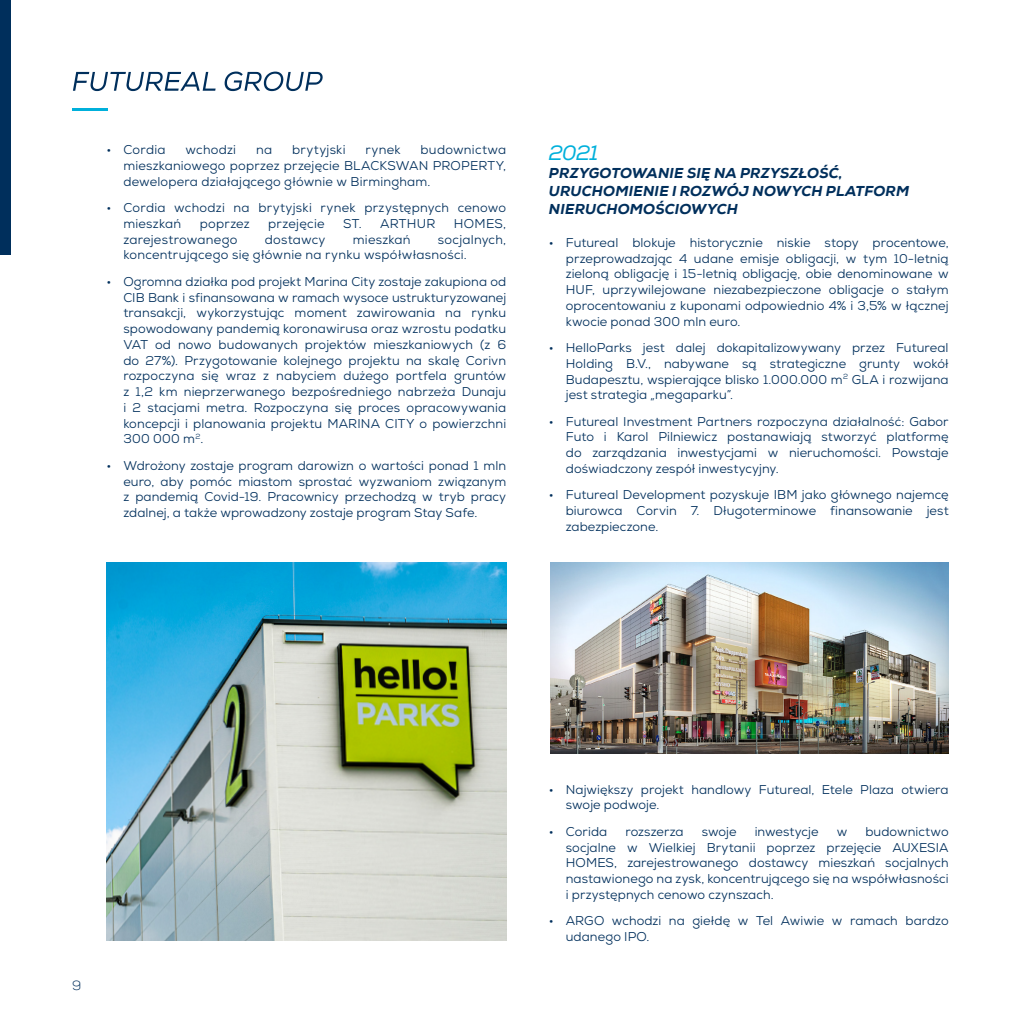
<style>
.page{position:relative;width:1021px;height:1021px;background:#fff}
.page>*{position:absolute;margin:0;border:0;box-sizing:border-box;transform-origin:0 0}
.t1{font:italic 21px "Nexa";color:#00b0db}
.t2{font:italic 800 14.25px/18px "Nexa";letter-spacing:.01em;color:#002f5c}
.t3{font:300 13.5px "Nexa";color:#002f5c}
.t4{font:12.75px/15.8px "Nexa";letter-spacing:.01em;color:#002f5c;text-align:justify}
</style>
<div class="page">
<hr style="left:72px;top:108px;width:36px;height:2px;background:#00b0db">
<svg style="left:73px;top:72px;width:143px;height:19px"></svg>
<svg style="left:224px;top:72px;width:99px;height:19px"></svg>
<img style="left:106px;top:562px;width:400px;height:378px">
<img style="left:550px;top:562px;width:398px;height:191px">
<div style="left:0;top:0;width:11px;height:255px;background:#002f5c"></div>
<p class="t4" style="left:106px;top:142px;width:61px">• Cordia</p>
<p class="t4" style="left:185px;top:142px;width:52px">wchodzi</p>
<p class="t4" style="left:256px;top:142px;width:18px">na</p>
<p class="t4" style="left:292px;top:142px;width:55px">brytyjski</p>
<p class="t4" style="left:365px;top:142px;width:37px">rynek</p>
<p class="t4" style="left:123px;top:142px;width:384px;text-indent:297px">budownictwa mieszkaniowego poprzez przejęcie BLACKSWAN PROPERTY, dewelopera działającego głównie w Birmingham.</p>
<p class="t4" style="left:123px;top:200px;width:384px;text-indent:-17px">• Cordia wchodzi na brytyjski rynek przystępnych cenowo mieszkań</p>
<p class="t4" style="left:200px;top:215px;width:52px">poprzez</p>
<p class="t4" style="left:268px;top:215px;width:58px">przejęcie</p>
<p class="t4" style="left:343px;top:215px;width:94px">ST. ARTHUR</p>
<p class="t4" style="left:454px;top:215px;width:54px">HOMES,</p>
<p class="t4" style="left:123px;top:231px;width:116px">zarejestrowanego</p>
<p class="t4" style="left:265px;top:231px;width:62px">dostawcy</p>
<p class="t4" style="left:353px;top:231px;width:59px">mieszkań</p>
<p class="t4" style="left:123px;top:231px;width:384px;text-indent:314px">socjalnych, koncentrującego się głównie na rynku współwłasności.</p>
<p class="t4" style="left:123px;top:273px;width:384px;text-indent:-17px">• Ogromna działka pod projekt Marina City zostaje zakupiona od CIB Bank i sfinansowana w ramach wysoce ustrukturyzowanej transakcji, wykorzystując moment zawirowania na rynku spowodowany pandemią koronawirusa oraz wzrostu podatku VAT od nowo budowanych projektów mieszkaniowych (z 6 do 27%). Przygotowanie kolejnego projektu na skalę Corivn rozpoczyna się wraz z nabyciem dużego portfela gruntów z 1,2 km nieprzerwanego bezpośredniego nabrzeża Dunaju i 2 stacjami metra. Rozpoczyna się proces opracowywania koncepcji i planowania projektu MARINA CITY o powierzchni 300 000 m<sup>2</sup>.</p>
<p class="t4" style="left:123px;top:457px;width:384px;text-indent:-17px">• Wdrożony zostaje program darowizn o wartości ponad 1 mln euro, aby pomóc miastom sprostać wyzwaniom związanym z pandemią Covid-19. Pracownicy przechodzą w tryb pracy zdalnej, a także wprowadzony zostaje program Stay Safe.</p>
<h1 class="t1" style="left:549px;top:140px;width:51px">2021</h1>
<p class="t2" style="left:549px;top:164px;width:362px">PRZYGOTOWANIE SIĘ NA PRZYSZŁOŚĆ,<br>URUCHOMIENIE I ROZWÓJ NOWYCH PLATFORM<br>NIERUCHOMOŚCIOWYCH</p>
<p class="t4" style="left:566px;top:234px;width:384px;text-indent:-17px">• Futureal blokuje historycznie niskie stopy procentowe, przeprowadzając 4 udane emisje obligacji, w tym 10-letnią zieloną obligację i 15-letnią obligację, obie denominowane w HUF, uprzywilejowane niezabezpieczone obligacje o stałym oprocentowaniu z kuponami odpowiednio 4% i 3,5% w łącznej kwocie ponad 300 mln euro.</p>
<p class="t4" style="left:566px;top:340px;width:384px;text-indent:-17px">• HelloParks jest dalej dokapitalizowywany przez Futureal Holding B.V., nabywane są strategiczne grunty wokół Budapesztu, wspierające blisko 1.000.000 m<sup>2</sup> GLA i rozwijana jest strategia „megaparku”.</p>
<p class="t4" style="left:566px;top:413px;width:384px;text-indent:-17px">• Futureal Investment Partners rozpoczyna działalność: Gabor Futo i Karol Pilniewicz postanawiają stworzyć platformę do zarządzania inwestycjami w nieruchomości. Powstaje doświadczony zespół inwestycyjny.</p>
<p class="t4" style="left:566px;top:487px;width:384px;text-indent:-17px">• Futureal Development pozyskuje IBM jako głównego najemcę biurowca Corvin 7. Długoterminowe finansowanie jest zabezpieczone.</p>
<p class="t3" style="left:72px;top:977px;width:11px">9</p>
<p class="t4" style="left:566px;top:781px;width:384px;text-indent:-17px">• Największy projekt handlowy Futureal, Etele Plaza otwiera swoje podwoje.</p>
<p class="t4" style="left:549px;top:823px;width:60px">• Corida</p>
<p class="t4" style="left:625px;top:823px;width:60px">rozszerza</p>
<p class="t4" style="left:701px;top:823px;width:36px">swoje</p>
<p class="t4" style="left:754px;top:823px;width:65px">inwestycje</p>
<p class="t4" style="left:836px;top:823px;width:12px">w</p>
<p class="t4" style="left:566px;top:823px;width:384px;text-indent:299px">budownictwo socjalne w Wielkiej Brytanii poprzez przejęcie AUXESIA HOMES, zarejestrowanego dostawcy mieszkań socjalnych nastawionego na zysk, koncentrującego się na współwłasności i przystępnych cenowo czynszach.</p>
<p class="t4" style="left:566px;top:912px;width:384px;text-indent:-17px">• ARGO wchodzi na giełdę w Tel Awiwie w ramach bardzo udanego IPO.</p>
</div>
